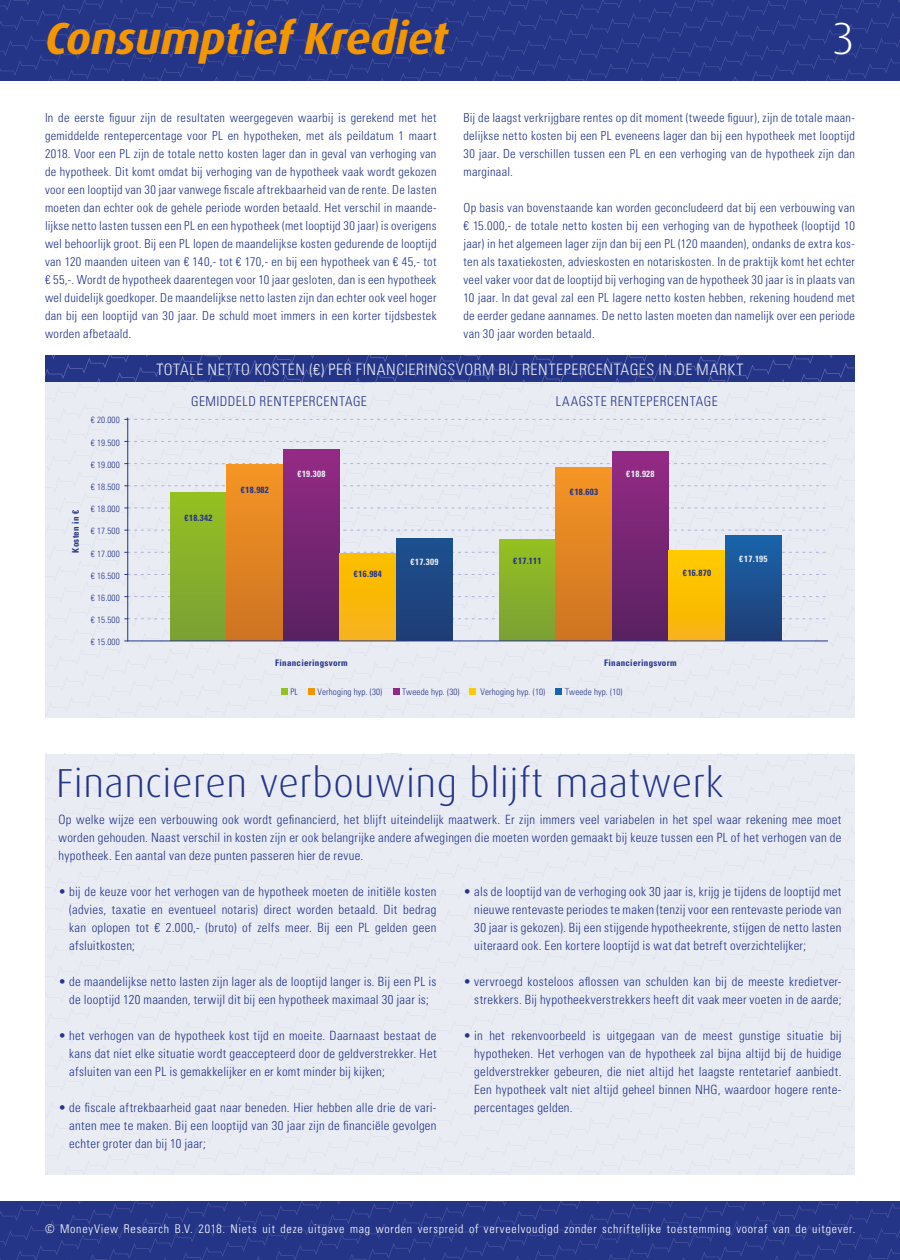
<style>
.page{position:relative;width:900px;height:1260px;background:#fff}
.page>*{position:absolute;margin:0;border:0;box-sizing:border-box;transform-origin:0 0}
.t1{font:italic 700 45px "Dax";letter-spacing:-.01em;color:#f49600}
.t2{font:300 45px "Dax";color:#fff}
.t3{font:300 40.5px "Dax";letter-spacing:.01em;color:#243588}
.t4{font:300 condensed 15.75px "Univers LT";letter-spacing:.04em;color:#eaecf4}
.t5{font:300 condensed 13.5px "Univers LT";letter-spacing:.05em;color:#243588}
.t6{font:300 condensed 12.75px/18px "Univers LT";letter-spacing:.02em;color:#243588;text-align:justify}
.t7{font:300 condensed 12.3px/18px "Univers LT";letter-spacing:.025em;color:#243588;text-align:justify}
.t8{font:300 condensed 12px "Univers LT";letter-spacing:.06em;color:#fff}
.t9{font:300 condensed 9px "Univers LT";letter-spacing:.015em;color:#253486}
.t10{font:700 condensed 9px "Univers LT";letter-spacing:.03em;color:#253486}
.t11{font:700 condensed 9px "Univers LT";letter-spacing:.03em;color:#eaecf4}
</style>
<div class="page">
<svg style="left:0;top:0;width:900px;height:81px;background:#253689"></svg>
<svg style="left:0;top:1202px;width:900px;height:58px;background:#253689"></svg>
<div style="left:45px;top:382px;width:810px;height:336px;background:#eaecf4"></div>
<div style="left:45px;top:754px;width:810px;height:420px;background:#eaecf4"></div>
<svg style="left:45px;top:356px;width:810px;height:26px;background:#273789"></svg>
<div style="left:281px;top:688px;width:7px;height:7px;background:#93c120"></div>
<div style="left:308px;top:688px;width:7px;height:7px;background:#f49500"></div>
<div style="left:393px;top:688px;width:6px;height:7px;background:#942985"></div>
<div style="left:469px;top:688px;width:7px;height:7px;background:#fecb00"></div>
<div style="left:556px;top:688px;width:6px;height:7px;background:#1864ab"></div>
<hr style="left:127px;top:418px;width:1px;height:223px;background:#253486">
<div style="left:170px;top:493px;width:57px;height:148px;background:linear-gradient(to bottom,#94c021,#7ba035)"></div>
<div style="left:227px;top:464px;width:56px;height:177px;background:linear-gradient(to bottom,#f59524,#cd7423)"></div>
<div style="left:283px;top:450px;width:57px;height:191px;background:linear-gradient(to bottom,#952a86,#582160)"></div>
<div style="left:340px;top:553px;width:56px;height:88px;background:linear-gradient(to bottom,#fcbf00,#f7b21d)"></div>
<div style="left:396px;top:539px;width:57px;height:102px;background:linear-gradient(to right,#1e4682,#1e4682)"></div>
<div style="left:499px;top:539px;width:57px;height:102px;background:linear-gradient(to bottom,#94c121,#7ba035)"></div>
<div style="left:556px;top:467px;width:56px;height:174px;background:linear-gradient(to bottom,#f59524,#ce7423)"></div>
<div style="left:612px;top:452px;width:57px;height:189px;background:linear-gradient(to bottom,#952a85,#582160)"></div>
<div style="left:669px;top:551px;width:56px;height:90px;background:linear-gradient(to bottom,#ffcb00,#f7b211)"></div>
<div style="left:725px;top:535px;width:57px;height:106px;background:linear-gradient(to bottom,#1964ab,#1f3d75)"></div>
<hr style="left:128px;top:641px;width:700px;height:1px;background:#253486">
<svg style="left:125px;top:419px;width:701px;height:1px"></svg>
<svg style="left:125px;top:441px;width:701px;height:1px"></svg>
<svg style="left:125px;top:463px;width:701px;height:1px"></svg>
<svg style="left:125px;top:485px;width:701px;height:1px"></svg>
<svg style="left:125px;top:508px;width:701px;height:1px"></svg>
<svg style="left:125px;top:530px;width:701px;height:1px"></svg>
<svg style="left:125px;top:552px;width:701px;height:1px"></svg>
<svg style="left:125px;top:574px;width:701px;height:1px"></svg>
<svg style="left:125px;top:596px;width:701px;height:1px"></svg>
<svg style="left:125px;top:618px;width:701px;height:1px"></svg>
<h1 class="t1" style="left:45px;top:13px;width:405px">Consumptief Krediet</h1>
<h1 class="t2" style="left:832px;top:14px;width:24px">3</h1>
<p class="t7" style="left:45px;top:108px;width:393px">In de eerste figuur zijn de resultaten weergegeven waarbij is gerekend met het gemiddelde rentepercentage voor PL en hypotheken, met als peildatum 1 maart 2018. Voor een PL zijn de totale netto kosten lager dan in geval van verhoging van de hypotheek. Dit komt omdat bij verhoging van de hypotheek vaak wordt gekozen voor een looptijd van 30 jaar vanwege fiscale aftrekbaarheid van de rente. De lasten moeten dan echter ook de gehele periode worden betaald. Het verschil in maande&shy;lijkse netto lasten tussen een PL en een hypotheek (met looptijd 30 jaar) is overigens wel behoorlijk groot. Bij een PL lopen de maandelijkse kosten gedurende de looptijd van 120 maanden uiteen van € 140,- tot € 170,- en bij een hypotheek van € 45,- tot € 55,-. Wordt de hypotheek daarentegen voor 10 jaar gesloten, dan is een hypotheek wel duidelijk goedkoper. De maandelijkse netto lasten zijn dan echter ook veel hoger dan bij een looptijd van 30 jaar. De schuld moet immers in een korter tijdsbestek worden afbetaald.</p>
<p class="t7" style="left:463px;top:108px;width:393px">Bij de laagst verkrijgbare rentes op dit moment (tweede figuur), zijn de totale maan&shy;delijkse netto kosten bij een PL eveneens lager dan bij een hypotheek met looptijd 30 jaar. De verschillen tussen een PL en een verhoging van de hypotheek zijn dan marginaal.</p>
<p class="t7" style="left:463px;top:198px;width:393px">Op basis van bovenstaande kan worden geconcludeerd dat bij een verbouwing van € 15.000,- de totale netto kosten bij een verhoging van de hypotheek (looptijd 10 jaar) in het algemeen lager zijn dan bij een PL (120 maanden), ondanks de extra kos&shy;ten als taxatiekosten, advieskosten en notariskosten. In de praktijk komt het echter veel vaker voor dat de looptijd bij verhoging van de hypotheek 30 jaar is in plaats van 10 jaar. In dat geval zal een PL lagere netto kosten hebben, rekening houdend met de eerder gedane aannames. De netto lasten moeten dan namelijk over een periode van 30 jaar worden betaald.</p>
<p class="t4" style="left:156px;top:360px;width:17px">Total</p>
<p class="t4" style="left:196px;top:360px;width:38px">e netto</p>
<p class="t4" style="left:254px;top:360px;width:9px">kost</p>
<p class="t4" style="left:288px;top:360px;width:161px">en (€) per fi nancieri ngsvorm</p>
<p class="t4" style="left:499px;top:360px;width:209px">bij rentepercentages in de markt</p>
<p class="t10" style="left:70px;top:553px;width:44px;rotate:-90deg">Kosten in €</p>
<p class="t9" style="left:91px;top:415px;width:30px">€ 20.000</p>
<p class="t9" style="left:91px;top:437px;width:30px">€ 19.500</p>
<p class="t9" style="left:91px;top:459px;width:30px">€ 19.000</p>
<p class="t9" style="left:91px;top:481px;width:30px">€ 18.500</p>
<p class="t9" style="left:91px;top:504px;width:30px">€ 18.000</p>
<p class="t9" style="left:91px;top:526px;width:30px">€ 17.500</p>
<p class="t9" style="left:91px;top:548px;width:30px">€ 17.000</p>
<p class="t9" style="left:91px;top:570px;width:30px">€ 16.500</p>
<p class="t9" style="left:91px;top:592px;width:30px">€ 16.000</p>
<p class="t9" style="left:91px;top:614px;width:30px">€ 15.500</p>
<p class="t9" style="left:91px;top:637px;width:30px">€ 15.000</p>
<p class="t5" style="left:191px;top:393px;width:23px">Gemidd</p>
<p class="t5" style="left:236px;top:393px;width:133px">eld rentepercentage</p>
<p class="t5" style="left:556px;top:393px;width:9px">laagst</p>
<p class="t5" style="left:601px;top:393px;width:118px">e rentepercentage</p>
<p class="t10" style="left:184px;top:513px;width:29px">€18.342</p>
<p class="t10" style="left:241px;top:484px;width:29px">€18.982</p>
<p class="t11" style="left:297px;top:468px;width:29px">€19.308</p>
<p class="t10" style="left:354px;top:568px;width:29px">€16.984</p>
<p class="t11" style="left:410px;top:557px;width:29px">€17.309</p>
<p class="t10" style="left:513px;top:556px;width:30px">€17.111</p>
<p class="t10" style="left:570px;top:486px;width:30px">€18.603</p>
<p class="t11" style="left:626px;top:468px;width:30px">€18.928</p>
<p class="t10" style="left:683px;top:567px;width:30px">€16.870</p>
<p class="t11" style="left:739px;top:553px;width:30px">€17.195</p>
<p class="t10" style="left:275px;top:657px;width:74px">Financieringsvorm</p>
<p class="t10" style="left:604px;top:657px;width:74px">Financieringsvorm</p>
<p class="t9" style="left:291px;top:686px;width:9px">PL</p>
<p class="t9" style="left:317px;top:686px;width:66px">Verhoging hyp. (30)</p>
<p class="t9" style="left:402px;top:686px;width:59px">Tweede hyp. (30)</p>
<p class="t9" style="left:480px;top:686px;width:66px">Verhoging hyp. (10)</p>
<p class="t9" style="left:565px;top:686px;width:59px">Tweede hyp. (10)</p>
<h2 class="t3" style="left:56px;top:760px;width:669px">Financieren verbouwing blijft maatwerk</h2>
<p class="t6" style="left:58px;top:810px;width:785px">Op welke wijze een verbouwing ook wordt gefinancierd, het blijft uiteindelijk maatwerk. Er zijn immers veel variabelen in het spel waar rekening mee moet worden gehouden. Naast verschil in kosten zijn er ook belangrijke andere afwegingen die moeten worden gemaakt bij keuze tussen een PL of het verhogen van de hypotheek. Een aantal van deze punten passeren hier de revue.</p>
<p class="t6" style="left:69px;top:882px;width:369px;text-indent:-11px">• bij de keuze voor het verhogen van de hypotheek moeten de initiële kosten (advies, taxatie en eventueel notaris) direct worden betaald. Dit bedrag kan oplopen tot € 2.000,- (bruto) of zelfs meer. Bij een PL gelden geen afsluitkosten;</p>
<p class="t6" style="left:58px;top:972px;width:379px;text-align:center">• de maandelijkse netto lasten zijn lager als de looptijd langer is. Bij een PL is de looptijd 120 maanden, terwijl dit bij een hypotheek maximaal 30 jaar is;</p>
<p class="t6" style="left:69px;top:1026px;width:369px;text-indent:-11px">• het verhogen van de hypotheek kost tijd en moeite. Daarnaast bestaat de kans dat niet elke situatie wordt geaccepteerd door de geldverstrekker. Het afsluiten van een PL is gemakkelijker en er komt minder bij kijken;</p>
<p class="t6" style="left:69px;top:1098px;width:369px;text-indent:-11px">• de fiscale aftrekbaarheid gaat naar beneden. Hier hebben alle drie de vari&shy;anten mee te maken. Bij een looptijd van 30 jaar zijn de financiële gevolgen echter groter dan bij 10 jaar;</p>
<p class="t6" style="left:474px;top:882px;width:369px;text-indent:-11px">• als de looptijd van de verhoging ook 30 jaar is, krijg je tijdens de looptijd met nieuwe rentevaste periodes te maken (tenzij voor een rentevaste periode van 30 jaar is gekozen). Bij een stijgende hypotheekrente, stijgen de netto lasten uiteraard ook. Een kortere looptijd is wat dat betreft overzichtelijker;</p>
<p class="t6" style="left:464px;top:972px;width:380px;text-align:right">• vervroegd kosteloos aflossen van schulden kan bij de meeste kredietver&shy;strekkers. Bij hypotheekverstrekkers heeft dit vaak meer voeten in de aarde;</p>
<p class="t6" style="left:474px;top:1026px;width:369px;text-indent:-11px">• in het rekenvoorbeeld is uitgegaan van de meest gunstige situatie bij hypotheken. Het verhogen van de hypotheek zal bijna altijd bij de huidige geldverstrekker gebeuren, die niet altijd het laagste rentetarief aanbiedt.<br>Een hypotheek valt niet altijd geheel binnen NHG, waardoor hogere rente&shy;percentages gelden.</p>
<p class="t8" style="left:45px;top:1222px;width:812px">© MoneyView Research B.V. 2018. Niets uit deze uitgave mag worden verspreid of verveelvoudigd zonder schriftelijke toestemming vooraf van de uitgever.</p>
</div>
